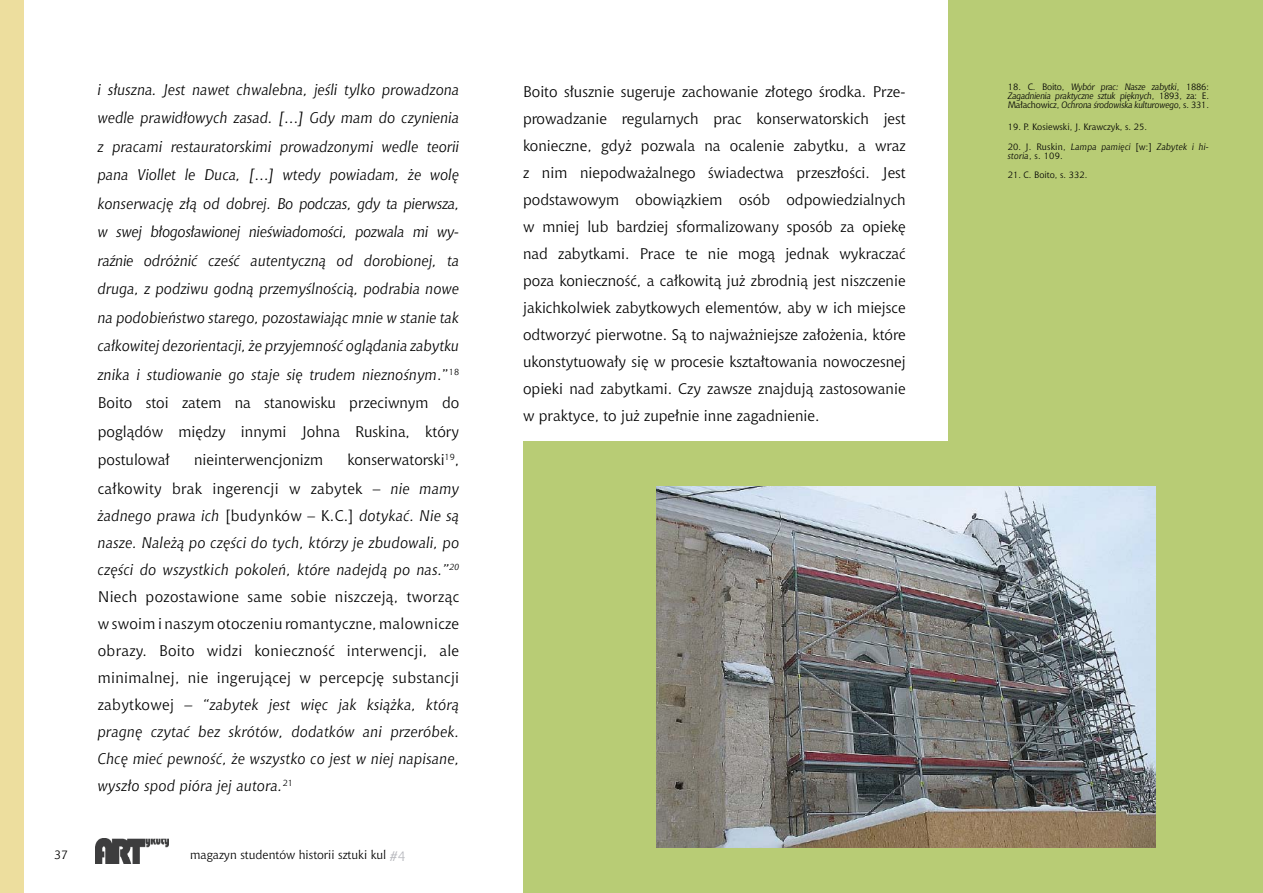
<style>
.page{position:relative;width:1263px;height:893px;background:#fff}
.page>*{position:absolute;margin:0;border:0;box-sizing:border-box;transform-origin:0 0}
.t1{font:italic 15px/28.5px "Chianti PL";letter-spacing:.01em;color:#000;text-align:justify}
.t2{font:15px/27px "Chianti PL";color:#000;text-align:justify}
.t3{font:15px/28.5px "Chianti PL";letter-spacing:.02em;color:#000;text-align:right}
.t4{font:12px "Chianti PL";color:#000}
.t5{font:italic 9px/9px "Chianti PL";letter-spacing:-.02em;color:#000;text-align:justify}
.t6{font:italic 9px/9px "Chianti PL";letter-spacing:.02em;color:#000}
.t7{font:9px "Chianti PL";color:#000}
.s1{font-style:normal}
.s2{font-style:italic}
.s3{font-size:13.5px;color:#b9babf}
</style>
<div class="page">
<div style="left:948px;top:0;width:315px;height:893px;background:#b8cc75"></div>
<div style="left:523px;top:441px;width:740px;height:452px;background:#b8cc75"></div>
<div style="left:0;top:0;width:23px;height:893px;background:#edde9e"></div>
<img style="left:96px;top:839px;width:73px;height:24px">
<img style="left:656px;top:487px;width:499px;height:360px">
<p class="t1" style="left:98px;top:75px;width:363px">i słuszna. Jest nawet chwalebna, jeśli tylko prowadzona wedle prawidłowych zasad. […] Gdy mam do czynienia z pracami restauratorskimi prowadzonymi wedle teorii pana Viollet le Duca, […] wtedy powiadam, że wolę konserwację złą od dobrej. Bo podczas, gdy ta pierwsza, w swej błogosławionej nieświadomości, pozwala mi wy&shy;raźnie odróżnić cześć autentyczną od dorobionej, ta druga, z podziwu godną przemyślnością, podrabia nowe na podobieństwo starego, pozostawiając mnie w stanie tak całkowitej dezorientacji, że przyjemność oglądania zabytku znika i studiowanie go staje się trudem nieznośnym<span class="s1">.”</span><sup>18<br></sup><span class="s1">Boito stoi zatem na stanowisku przeciwnym do poglądów między innymi Johna Ruskina, który postulował</span></p>
<p class="t3" style="left:98px;top:446px;width:363px">konserwatorski<sup>19</sup>,<br>całkowity brak ingerencji w zabytek – <span class="s2">nie mamy</span></p>
<p class="t1" style="left:98px;top:502px;width:363px;line-height:27px">żadnego prawa ich <span class="s1">[budynków – K.C.]</span> dotykać. Nie są nasze. Należą po części do tych, którzy je zbudowali, po części do wszystkich pokoleń, które nadejdą po nas.”<sup>20<br></sup><span class="s1">Niech pozostawione same sobie niszczeją, tworząc w swoim i naszym otoczeniu romantyczne, malownicze obrazy. Boito widzi konieczność interwencji, ale minimalnej, nie ingerującej w percepcję substancji zabytkowej</span> – “zabytek jest więc jak książka, którą pragnę czytać bez skrótów, dodatków ani przeróbek.<br>Chcę mieć pewność, że wszystko co jest w niej napisane, wyszło spod pióra jej autora.<sup>21</sup></p>
<p class="t2" style="left:194px;top:446px;width:131px">nieinterwencjonizm</p>
<p class="t4" style="left:54px;top:848px;width:16px">37</p>
<p class="t4" style="left:190px;top:848px;width:217px">magazyn studentów historii sztuki kul <span class="s3">#4</span></p>
<p class="t2" style="left:523px;top:78px;width:384px">Boito słusznie sugeruje zachowanie złotego środka. Prze&shy;prowadzanie regularnych prac konserwatorskich jest konieczne, gdyż pozwala na ocalenie zabytku, a wraz z nim niepodważalnego świadectwa przeszłości. Jest podstawowym obowiązkiem osób odpowiedzialnych w mniej lub bardziej sformalizowany sposób za opiekę nad zabytkami. Prace te nie mogą jednak wykraczać poza konieczność, a całkowitą już zbrodnią jest niszczenie jakichkolwiek zabytkowych elementów, aby w ich miejsce odtworzyć pierwotne. Są to najważniejsze założenia, które ukonstytuowały się w procesie kształtowania nowoczesnej opieki nad zabytkami. Czy zawsze znajdują zastosowanie w praktyce, to już zupełnie inne zagadnienie.</p>
<p class="t5" style="left:1008px;top:83px;width:203px"><span class="s1">18. C. Boito,</span> Wybór prac: Nasze zabytki<span class="s1">, 1886:<br></span>Zagadnienia praktyczne sztuk pięknych<span class="s1">, 1893, za: E.<br>Małachowicz,</span> Ochrona środowiska kulturowego<span class="s1">, s. 331.</span></p>
<p class="t7" style="left:1008px;top:121px;width:141px">19. P. Kosiewski, J. Krawczyk, s. 25.</p>
<p class="t6" style="left:1008px;top:142px;width:203px"><span class="s1">20. J. Ruskin,</span> Lampa pamięci <span class="s1">[w:]</span> Zabytek i hi&shy;storia<span class="s1">, s. 109.</span></p>
<p class="t7" style="left:1008px;top:170px;width:81px">21. C. Boito, s. 332.</p>
</div>
